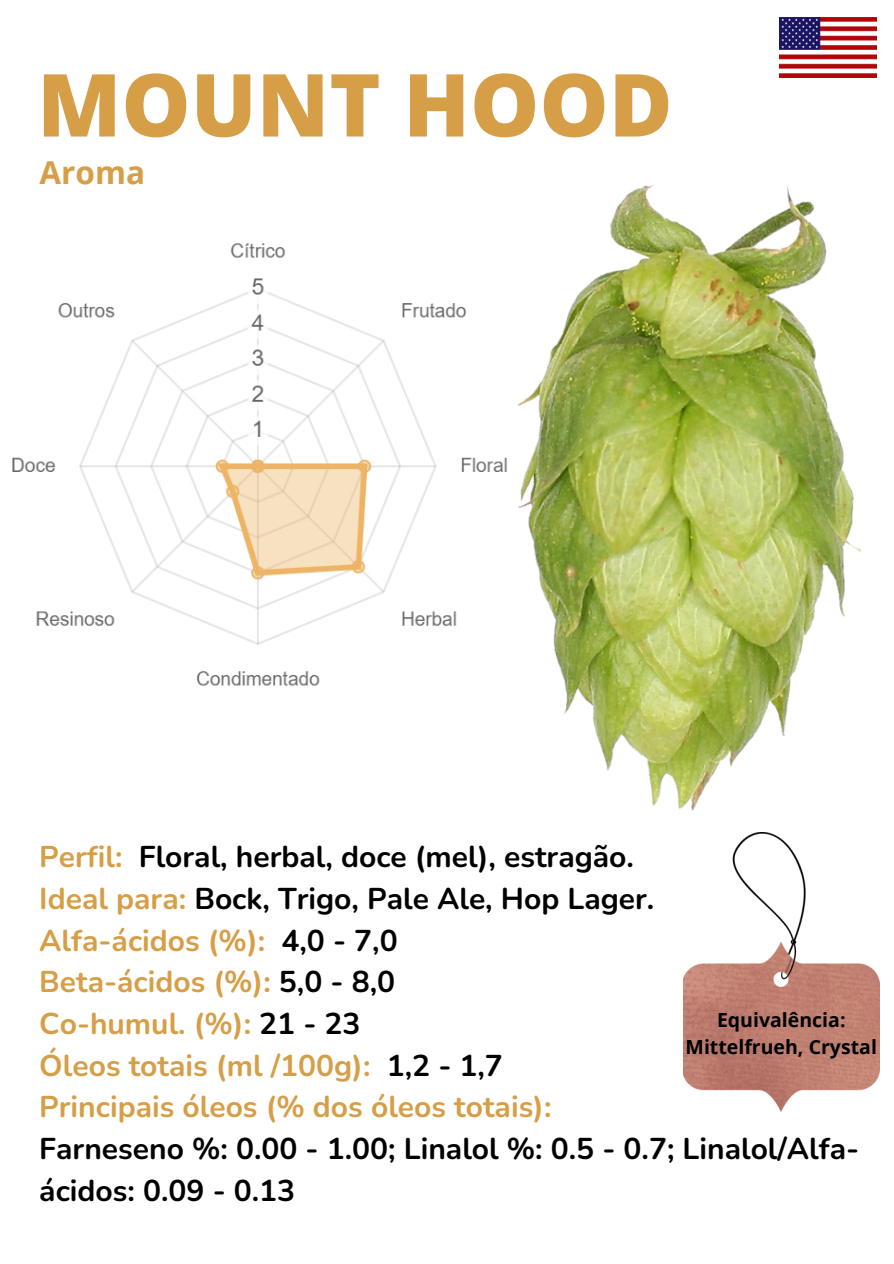
<style>
.page{position:relative;width:894px;height:1264px;background:#fff}
.page>*{position:absolute;margin:0;border:0;box-sizing:border-box;transform-origin:0 0}
.t1{font:800 87px "Open Sans";color:#d69e46}
.t2{font:700 31.5px "Open Sans";color:#d69e46}
.t3{font:700 30px/41.7px "Nunito";color:#000}
.t4{font:700 19.5px "Open Sans";color:#000}
.s1{color:#d69e46}
</style>
<div class="page">
<img style="left:779px;top:18px;width:97px;height:59px">
<img style="left:518px;top:185px;width:343px;height:626px">
<img style="left:683px;top:832px;width:196px;height:279px">
<img style="left:12px;top:243px;width:495px;height:443px">
<h1 class="t1" style="left:37px;top:44px;width:636px">MOUNT HOOD</h1>
<p class="t2" style="left:40px;top:151px;width:107px">Aroma</p>
<h2 class="t3" style="left:39px;top:836px;width:821px"><span class="s1">Perfil:</span> Floral, herbal, doce (mel), estragão.<br><span class="s1">Ideal para:</span> Bock, Trigo, Pale Ale, Hop Lager.<br><span class="s1">Alfa-ácidos (%):</span> 4,0 - 7,0<br><span class="s1">Beta-ácidos (%):</span> 5,0 - 8,0<br><span class="s1">Co-humul. (%):</span> 21 - 23<br><span class="s1">Óleos totais (ml /100g):</span> 1,2 - 1,7<br><span class="s1">Principais óleos (% dos óleos totais):<br></span>Farneseno %: 0.00 - 1.00; Linalol %: 0.5 - 0.7; Linalol/Alfa&shy;ácidos: 0.09 - 0.13</h2>
<p class="t4" style="left:716px;top:1006px;width:130px">Equivalência:</p>
<h2 class="t4" style="left:685px;top:1033px;width:193px">Mittelfrueh, Crystal</h2>
</div>
